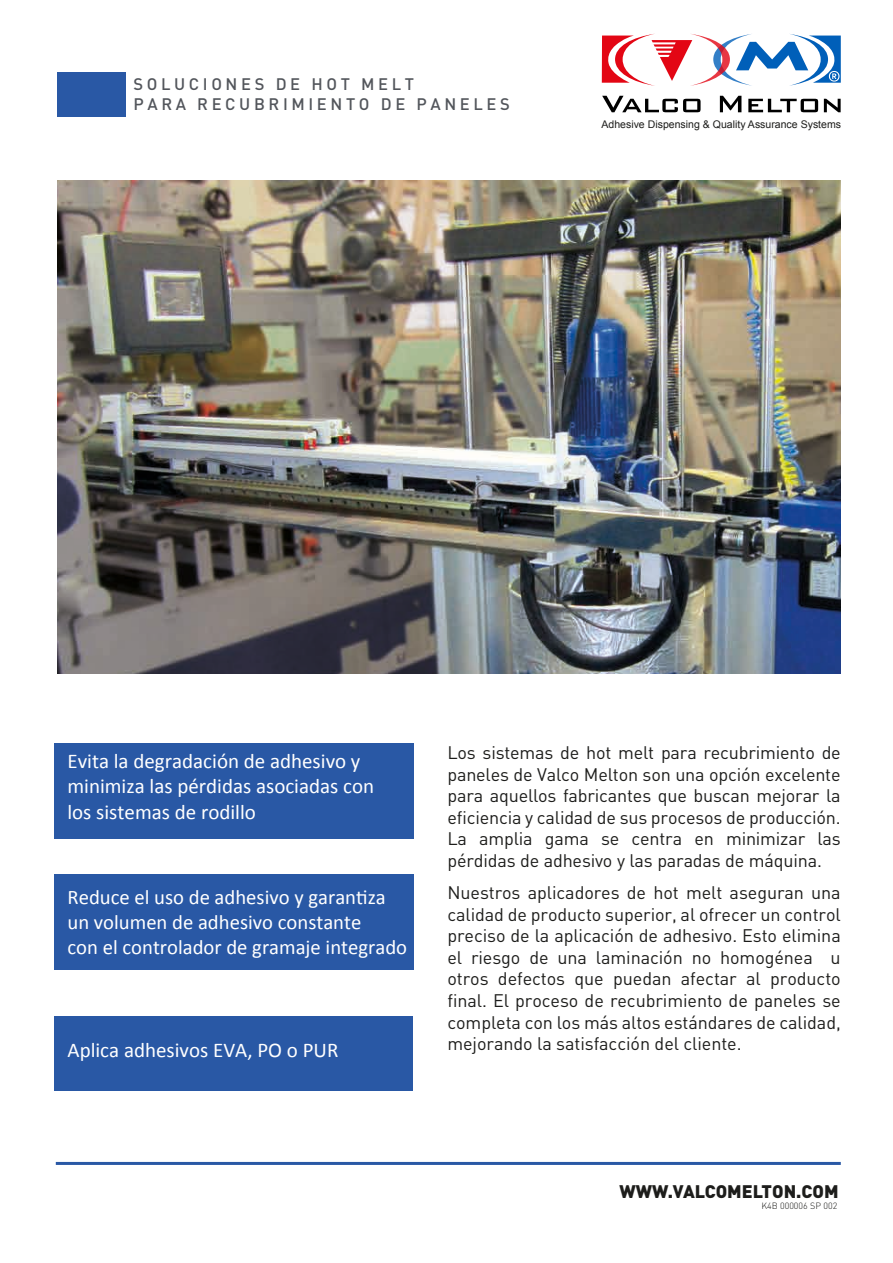
<style>
.page{position:relative;width:893px;height:1263px;background:#fff}
.page>*{position:absolute;margin:0;border:0;box-sizing:border-box;transform-origin:0 0}
.t1{font:21px/25.2px "Calibri";color:#fff}
.t2{font:20.7px/24.9px "Calibri";color:#fff}
.t3{font:18px/21.6px "FFDIN Pro";letter-spacing:-.01em;color:#1d1d1b;text-align:justify}
.t4{font:900 18px "FFDIN Pro";color:#1d1d1b}
.t5{font:500 16.5px/19.8px "FFDIN Pro";letter-spacing:.22em;color:#52555b}
.t6{font:10.5px "Arial";color:#1d1d1b}
.t7{font:300 9px "FFDIN Pro";color:#1d1d1b}
</style>
<div class="page">
<div style="left:58px;top:72px;width:68px;height:44px;background:#2958a5"></div>
<svg style="left:602px;top:96px;width:239px;height:16px"></svg>
<svg style="left:602px;top:34px;width:239px;height:52px"></svg>
<img style="left:57px;top:180px;width:784px;height:494px">
<div style="left:54px;top:743px;width:360px;height:95px;background:#2958a5"></div>
<div style="left:54px;top:875px;width:360px;height:95px;background:#2958a5"></div>
<div style="left:54px;top:1016px;width:358px;height:75px;background:#2958a5"></div>
<hr style="left:56px;top:1162px;width:785px;height:3px;background:#2958a5">
<p class="t5" style="left:133px;top:72px;width:378px">SOLUCIONES DE HOT MELT<br>PARA RECUBRIMIENTO DE PANELES</p>
<p class="t6" style="left:601px;top:118px;width:241px">Adhesive Dispensing &amp; Quality Assurance Systems</p>
<p class="t1" style="left:67px;top:749px;width:308px">Evita la degradación de adhesivo y minimiza las pérdidas asociadas con los sistemas de rodillo</p>
<p class="t2" style="left:68px;top:884px;width:341px">Reduce el uso de adhesivo y garantiza un volumen de adhesivo constante<br>con el controlador de gramaje integrado</p>
<p class="t1" style="left:68px;top:1037px;width:272px">Aplica adhesivos EVA, PO o PUR</p>
<p class="t3" style="left:447px;top:740px;width:395px">Los sistemas de hot melt para recubrimiento de paneles de Valco Melton son una opción excelente para aquellos fabricantes que buscan mejorar la eficiencia y calidad de sus procesos de producción.<br>La amplia gama se centra en minimizar las pérdidas de adhesivo y las paradas de máquina.</p>
<p class="t3" style="left:447px;top:880px;width:395px">Nuestros aplicadores de hot melt aseguran una calidad de producto superior, al ofrecer un control preciso de la aplicación de adhesivo. Esto elimina el riesgo de una laminación no homogénea u otros defectos que puedan afectar al producto final. El proceso de recubrimiento de paneles se completa con los más altos estándares de calidad, mejorando la satisfacción del cliente.</p>
<p class="t4" style="left:620px;top:1176px;width:220px">WWW.VALCOMELTON.COM</p>
<p class="t7" style="left:761px;top:1198px;width:77px">K4B 000006 SP 002</p>
</div>
